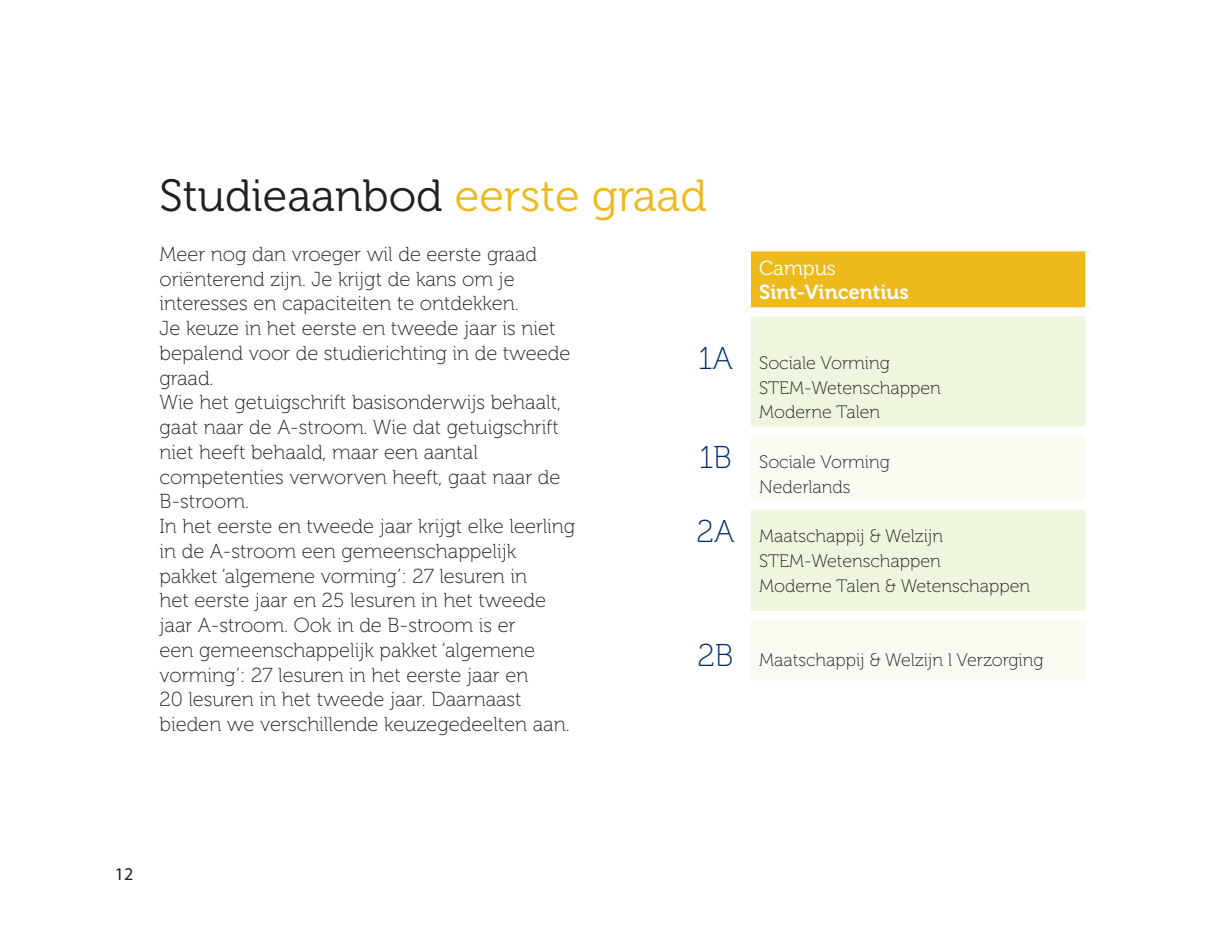
<style>
.page{position:relative;width:1225px;height:944px;background:#fff}
.page>*{position:absolute;margin:0;border:0;box-sizing:border-box;transform-origin:0 0}
.t1{font:45px "Museo 300";color:#231f20}
.t2{font:31.5px "Museo 100";color:#002d66}
.t3{font:20.25px/24.8px "Museo 100";color:#231f20}
.t4{font:20.25px "Museo 700";color:#fff}
.t5{font:20.25px "Museo 300";color:#fff}
.t6{font:18px "Museo 100";color:#231f20}
.t7{font:18px "Myriad Pro";color:#231f20}
.s1{color:#eeb91b}
</style>
<div class="page">
<div style="left:746px;top:247px;width:343px;height:65px;background:#eeb91b"></div>
<div style="left:751px;top:316px;width:334px;height:111px;background:#eff6de"></div>
<svg style="left:751px;top:436px;width:334px;height:244px;fill:#f9fcf3"></svg>
<div style="left:746px;top:501px;width:348px;height:9px;background:#fff"></div>
<div style="left:742px;top:242px;width:352px;height:9px;background:#fff"></div>
<div style="left:742px;top:251px;width:9px;height:56px;background:#fff"></div>
<div style="left:1085px;top:251px;width:9px;height:56px;background:#fff"></div>
<div style="left:746px;top:307px;width:348px;height:9px;background:#fff"></div>
<div style="left:746px;top:611px;width:348px;height:9px;background:#fff"></div>
<p class="t1" style="left:159px;top:172px;width:549px">Studieaanbod <span class="s1">eerste graad</span></p>
<p class="t3" style="left:159px;top:242px;width:379px">Meer nog dan vroeger wil de eerste graad oriënterend zijn. Je krijgt de kans om je interesses en capaciteiten te ontdekken.</p>
<p class="t3" style="left:159px;top:316px;width:412px">Je keuze in het eerste en tweede jaar is niet bepalend voor de studierichting in de tweede graad.</p>
<p class="t3" style="left:159px;top:391px;width:403px">Wie het getuigschrift basisonderwijs behaalt, gaat naar de A-stroom. Wie dat getuigschrift niet heeft behaald, maar een aantal competenties verworven heeft, gaat naar de B-stroom.</p>
<p class="t3" style="left:159px;top:514px;width:417px">In het eerste en tweede jaar krijgt elke leerling in de A-stroom een gemeenschappelijk pakket ‘algemene vorming’: 27 lesuren in<br>het eerste jaar en 25 lesuren in het tweede jaar A-stroom. Ook in de B-stroom is er<br>een gemeenschappelijk pakket ‘algemene vorming’: 27 lesuren in het eerste jaar en</p>
<p class="t3" style="left:159px;top:688px;width:411px">20 lesuren in het tweede jaar. Daarnaast bieden we verschillende keuzegedeelten aan.</p>
<h3 class="t5" style="left:759px;top:257px;width:78px">Campus</h3>
<h3 class="t4" style="left:759px;top:281px;width:151px">Sint-Vincentius</h3>
<p class="t2" style="left:698px;top:341px;width:36px">1A</p>
<p class="t6" style="left:759px;top:353px;width:132px">Sociale Vorming</p>
<p class="t6" style="left:759px;top:378px;width:183px">STEM-Wetenschappen</p>
<p class="t6" style="left:759px;top:403px;width:122px">Moderne Talen</p>
<p class="t2" style="left:699px;top:440px;width:34px">1B</p>
<p class="t6" style="left:759px;top:452px;width:132px">Sociale Vorming</p>
<p class="t6" style="left:759px;top:477px;width:93px">Nederlands</p>
<p class="t2" style="left:696px;top:515px;width:39px">2A</p>
<p class="t6" style="left:759px;top:526px;width:185px">Maatschappij &amp; Welzijn</p>
<p class="t6" style="left:759px;top:551px;width:183px">STEM-Wetenschappen</p>
<p class="t6" style="left:759px;top:576px;width:272px">Moderne Talen &amp; Wetenschappen</p>
<p class="t2" style="left:697px;top:638px;width:38px">2B</p>
<p class="t6" style="left:759px;top:650px;width:286px">Maatschappij &amp; Welzijn l Verzorging</p>
<p class="t7" style="left:115px;top:862px;width:20px">12</p>
</div>
